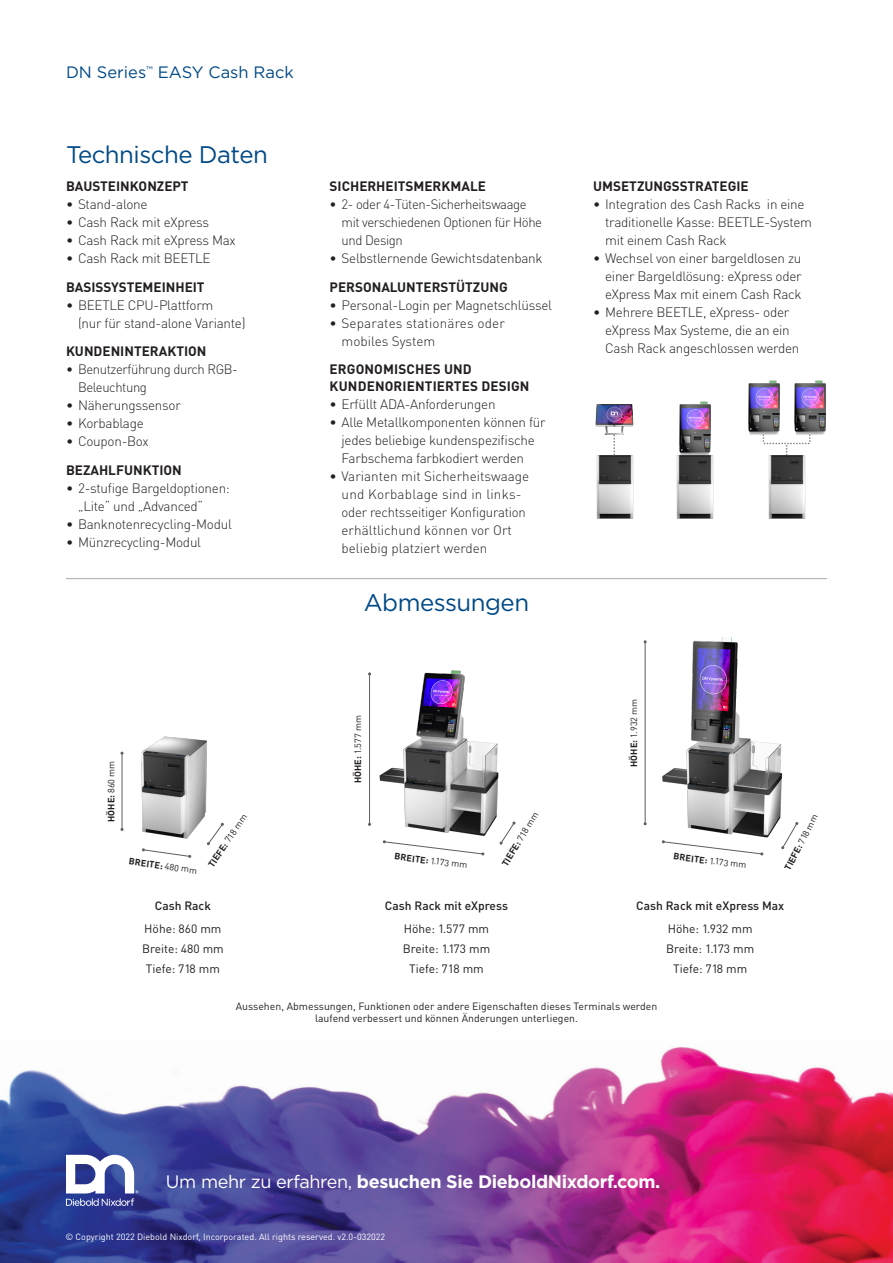
<style>
.page{position:relative;width:893px;height:1263px;background:#fff}
.page>*{position:absolute;margin:0;border:0;box-sizing:border-box;transform-origin:0 0}
.H2_-_Blue_Catagory_T{font:24px "Gotham Pro";letter-spacing:-.02em;color:#004a87}
.t1{font:700 18px "Gotham";letter-spacing:-.02em;color:#fff}
.H4_-_Product_Name_Fr{font:16.5px "Gotham Pro";color:#004a87}
.t2{font:300 13.5px/18px "DIN Pro";letter-spacing:-.02em;color:#231f20}
.H3_-_Section_titles{font:700 13.5px/16.5px "DIN Pro";color:#231f20}
.t3{font:300 13.5px/18px "DIN Pro";color:#231f20}
.t4{font:300 13.5px/18px "DIN Pro";letter-spacing:.01em;color:#231f20}
.Dimensions{font:12px "DIN Pro";color:#231f20}
.Dimensions-2{font:500 12px "DIN Pro";color:#231f20}
.Dimensions-3{font:10.5px "DIN Pro";color:#231f20}
.t5{font:700 9.15px "DIN Pro";color:#231f20}
.t6{font:9.15px "DIN Pro";color:#231f20}
.t7{font:9px "DIN Pro";color:#fff}
.s1{font-weight:400}
.s2{font-weight:700}
.s3{font-family:"Gotham Pro";font-weight:400}
</style>
<div class="page">
<img style="left:0;top:1047px;width:893px;height:216px">
<svg style="left:66px;top:1155px;width:73px;height:51px"></svg>
<img style="left:596px;top:455px;width:38px;height:64px">
<img style="left:595px;top:404px;width:39px;height:31px">
<svg style="left:614px;top:435px;width:1px;height:20px"></svg>
<svg style="left:142px;top:848px;width:49px;height:10px"></svg>
<hr style="left:66px;top:578px;width:761px;height:1px;background:#231f20">
<svg style="left:423px;top:847px;width:61px;height:8px"></svg>
<svg style="left:510px;top:821px;width:6px;height:9px"></svg>
<hr style="left:369px;top:674px;width:1px;height:150px;background:#5e5e61">
<img style="left:379px;top:670px;width:131px;height:177px">
<svg style="left:781px;top:822px;width:17px;height:27px"></svg>
<hr style="left:645px;top:642px;width:1px;height:182px;background:#5e5e61">
<svg style="left:702px;top:847px;width:61px;height:8px"></svg>
<img style="left:661px;top:637px;width:130px;height:210px">
<svg style="left:207px;top:823px;width:17px;height:22px"></svg>
<hr style="left:122px;top:753px;width:1px;height:76px;background:#5e5e61">
<img style="left:141px;top:736px;width:70px;height:107px">
<img style="left:679px;top:401px;width:32px;height:54px">
<img style="left:676px;top:455px;width:38px;height:64px">
<svg style="left:763px;top:435px;width:47px;height:20px"></svg>
<img style="left:748px;top:380px;width:32px;height:55px">
<img style="left:794px;top:380px;width:32px;height:55px">
<img style="left:768px;top:455px;width:38px;height:64px">
<p class="H4_-_Product_Name_Fr" style="left:66px;top:63px;width:229px">DN Series<sup>™</sup> EASY Cash Rack</p>
<p class="H2_-_Blue_Catagory_T" style="left:66px;top:141px;width:203px">Technische Daten</p>
<p class="H3_-_Section_titles" style="left:66px;top:177px;width:124px">BAUSTEINKONZEPT</p>
<p class="t2" style="left:66px;top:195px;width:83px">• Stand-alone</p>
<p class="t2" style="left:66px;top:213px;width:145px">• Cash Rack mit eXpress</p>
<p class="t2" style="left:66px;top:231px;width:171px">• Cash Rack mit eXpress Max</p>
<p class="t2" style="left:66px;top:249px;width:146px">• Cash Rack mit BEETLE</p>
<p class="H3_-_Section_titles" style="left:66px;top:278px;width:140px">BASISSYSTEMEINHEIT</p>
<p class="t2" style="left:78px;top:296px;width:169px;text-indent:-12px">• BEETLE CPU-Plattform<br>(nur für stand-alone Variante)</p>
<p class="H3_-_Section_titles" style="left:66px;top:342px;width:142px">KUNDENINTERAKTION</p>
<p class="t2" style="left:78px;top:360px;width:161px;text-indent:-12px">• Benutzerführung durch RGB-<br>Beleuchtung</p>
<p class="t2" style="left:66px;top:396px;width:116px">• Näherungssensor</p>
<p class="t2" style="left:66px;top:414px;width:79px">• Korbablage</p>
<p class="t2" style="left:66px;top:432px;width:84px">• Coupon-Box</p>
<p class="H3_-_Section_titles" style="left:66px;top:461px;width:117px">BEZAHLFUNKTION</p>
<p class="t2" style="left:78px;top:479px;width:153px;text-indent:-12px">• 2-stufige Bargeldoptionen: „Lite“ und „Advanced“</p>
<p class="t2" style="left:66px;top:515px;width:167px">• Banknotenrecycling-Modul</p>
<p class="t2" style="left:66px;top:533px;width:137px">• Münzrecycling-Modul</p>
<p class="H3_-_Section_titles" style="left:330px;top:177px;width:158px">SICHERHEITSMERKMALE</p>
<p class="t2" style="left:342px;top:195px;width:202px;text-indent:-12px">• 2- oder 4-Tüten-Sicherheitswaage mit verschiedenen Optionen für Höhe und Design</p>
<p class="t2" style="left:330px;top:249px;width:215px">• Selbstlernende Gewichtsdatenbank</p>
<p class="H3_-_Section_titles" style="left:330px;top:278px;width:180px">PERSONALUNTERSTÜTZUNG</p>
<p class="t2" style="left:330px;top:296px;width:224px">• Personal-Login per Magnetschlüssel</p>
<p class="t4" style="left:342px;top:314px;width:165px;text-indent:-12px">• Separates stationäres oder mobiles System</p>
<p class="H3_-_Section_titles" style="left:330px;top:360px;width:201px">ERGONOMISCHES UND<br>KUNDENORIENTIERTES DESIGN</p>
<p class="t2" style="left:330px;top:395px;width:167px">• Erfüllt ADA-Anforderungen</p>
<p class="t2" style="left:342px;top:413px;width:206px;text-indent:-12px">• Alle Metallkomponenten können für jedes beliebige kundenspezifische<br>Farbschema farbkodiert werden</p>
<p class="t3" style="left:342px;top:467px;width:189px;text-indent:-12px">• Varianten mit Sicherheitswaage und Korbablage sind in links&shy;oder rechtsseitiger Konfiguration erhältlichund können vor Ort beliebig platziert werden</p>
<p class="H2_-_Blue_Catagory_T" style="left:364px;top:589px;width:167px">Abmessungen</p>
<p class="t5" style="left:104px;top:822px;width:63px;rotate:-90deg">HÖHE: <span class="s1">860 mm</span></p>
<p class="t5" style="left:130px;top:854px;width:70px;rotate:8deg">BREITE: <span class="s1">480 mm</span></p>
<p class="t5" style="left:204px;top:862px;width:63px;rotate:-56deg">TIEFE: <span class="s1">718 mm</span></p>
<p class="t6" style="left:351px;top:783px;width:70px;rotate:-90deg"><span class="s2">HÖHE:</span> 1.577 mm</p>
<p class="t5" style="left:396px;top:849px;width:75px;rotate:7deg">BREITE: <span class="s1">1.173 mm</span></p>
<p class="t5" style="left:498px;top:862px;width:63px;rotate:-59deg">TIEFE: <span class="s1">718 mm</span></p>
<p class="H3_-_Section_titles" style="left:593px;top:177px;width:157px">UMSETZUNGSSTRATEGIE</p>
<p class="t2" style="left:605px;top:195px;width:208px;text-indent:-12px">• Integration des Cash Racks in eine traditionelle Kasse: BEETLE-System mit einem Cash Rack</p>
<p class="t2" style="left:605px;top:249px;width:198px;text-align:justify;text-indent:-12px">• Wechsel von einer bargeldlosen zu einer Bargeldlösung: eXpress oder eXpress Max mit einem Cash Rack</p>
<p class="t2" style="left:605px;top:303px;width:196px;text-indent:-12px">• Mehrere BEETLE, eXpress- oder eXpress Max Systeme, die an ein<br>Cash Rack angeschlossen werden</p>
<p class="t6" style="left:627px;top:767px;width:70px;rotate:-90deg"><span class="s2">HÖHE:</span> 1.932 mm</p>
<p class="t5" style="left:675px;top:849px;width:75px;rotate:7deg">BREITE: <span class="s1">1.173 mm</span></p>
<p class="t5" style="left:781px;top:866px;width:63px;rotate:-62deg">TIEFE: <span class="s1">718 mm</span></p>
<p class="Dimensions-2" style="left:155px;top:898px;width:58px">Cash Rack</p>
<p class="Dimensions-2" style="left:385px;top:898px;width:125px">Cash Rack mit eXpress</p>
<p class="Dimensions-2" style="left:636px;top:898px;width:150px">Cash Rack mit eXpress Max</p>
<p class="Dimensions" style="left:144px;top:919px;width:79px">Höhe: 860 mm</p>
<p class="Dimensions" style="left:142px;top:939px;width:83px">Breite: 480 mm</p>
<p class="Dimensions" style="left:146px;top:960px;width:76px">Tiefe: 718 mm</p>
<p class="Dimensions" style="left:404px;top:919px;width:87px">Höhe: 1.577 mm</p>
<p class="Dimensions" style="left:403px;top:939px;width:89px">Breite: 1.173 mm</p>
<p class="Dimensions" style="left:409px;top:960px;width:76px">Tiefe: 718 mm</p>
<p class="Dimensions" style="left:668px;top:919px;width:86px">Höhe: 1.932 mm</p>
<p class="Dimensions" style="left:666px;top:939px;width:90px">Breite: 1.173 mm</p>
<p class="Dimensions" style="left:673px;top:960px;width:76px">Tiefe: 718 mm</p>
<p class="Dimensions-3" style="left:236px;top:998px;width:423px">Aussehen, Abmessungen, Funktionen oder andere Eigenschaften dieses Terminals werden</p>
<p class="Dimensions-3" style="left:315px;top:1010px;width:264px">laufend verbessert und können Änderungen unterliegen.</p>
<h2 class="t1" style="left:166px;top:1170px;width:496px"><span class="s3">Um mehr zu erfahren,</span> besuchen Sie DieboldNixdorf.com.</h2>
<p class="t7" style="left:65px;top:1229px;width:321px">© Copyright 2022 Diebold Nixdorf, Incorporated. All rights reserved. v2.0-032022</p>
</div>
